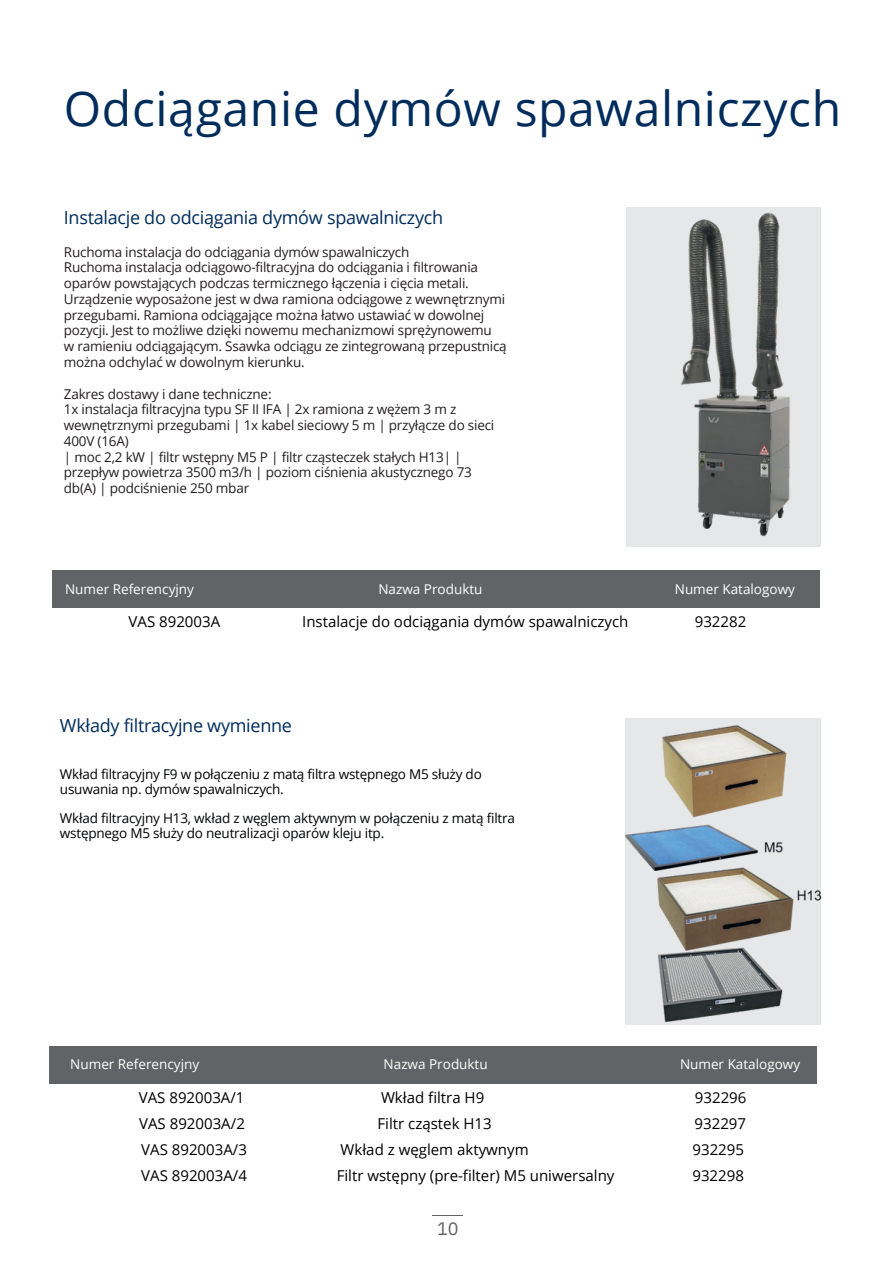
<style>
.page{position:relative;width:894px;height:1264px;background:#fff}
.page>*{position:absolute;margin:0;border:0;box-sizing:border-box;transform-origin:0 0}
.t1{font:48px "Open Sans";letter-spacing:.015em;color:#002c5c}
.t2{font:18px "Open Sans";letter-spacing:-.015em;color:#002c5c}
.t3{font:18px "IBM Plex Sans";color:#626366}
.t4{font:15px "Open Sans";color:#000}
.t5{font:13.5px/15.8px "Open Sans";letter-spacing:-.015em;color:#231f20}
.t6{font:13.5px/14.7px "Open Sans";letter-spacing:-.015em;color:#000204}
.t7{font:13.5px "Open Sans";color:#fff}
</style>
<div class="page">
<hr style="left:432px;top:1215px;width:30px;height:1px;background:#626366">
<div style="left:626px;top:207px;width:194px;height:339px;background:#e6e7e8"></div>
<div style="left:624px;top:718px;width:196px;height:306px;background:#e6e7e8"></div>
<img style="left:680px;top:212px;width:110px;height:325px">
<img style="left:662px;top:725px;width:125px;height:88px">
<img style="left:624px;top:813px;width:198px;height:212px">
<div style="left:53px;top:570px;width:767px;height:37px;background:#626366"></div>
<div style="left:50px;top:1046px;width:766px;height:38px;background:#626366"></div>
<h1 class="t1" style="left:64px;top:75px;width:778px">Odciąganie dymów spawalniczych</h1>
<h2 class="t2" style="left:64px;top:205px;width:381px">Instalacje do odciągania dymów spawalniczych</h2>
<p class="t5" style="left:64px;top:243px;width:442px">Ruchoma instalacja do odciągania dymów spawalniczych<br>Ruchoma instalacja odciągowo-filtracyjna do odciągania i filtrowania oparów powstających podczas termicznego łączenia i cięcia metali.<br>Urządzenie wyposażone jest w dwa ramiona odciągowe z wewnętrznymi przegubami. Ramiona odciągające można łatwo ustawiać w dowolnej pozycji. Jest to możliwe dzięki nowemu mechanizmowi sprężynowemu w ramieniu odciągającym. Ssawka odciągu ze zintegrowaną przepustnicą można odchylać w dowolnym kierunku.</p>
<p class="t5" style="left:64px;top:385px;width:432px">Zakres dostawy i dane techniczne:<br>1x instalacja filtracyjna typu SF II IFA | 2x ramiona z wężem 3 m z wewnętrznymi przegubami | 1x kabel sieciowy 5 m | przyłącze do sieci 400V (16A)<br>| moc 2,2 kW | filtr wstępny M5 P | filtr cząsteczek stałych H13| | przepływ powietrza 3500 m3/h | poziom ciśnienia akustycznego 73 db(A) | podciśnienie 250 mbar</p>
<p class="t7" style="left:65px;top:579px;width:130px">Numer Referencyjny</p>
<p class="t7" style="left:378px;top:579px;width:105px">Nazwa Produktu</p>
<p class="t7" style="left:674px;top:579px;width:122px">Numer Katalogowy</p>
<p class="t4" style="left:129px;top:611px;width:93px">VAS 892003A</p>
<p class="t4" style="left:302px;top:611px;width:328px">Instalacje do odciągania dymów spawalniczych</p>
<p class="t4" style="left:694px;top:611px;width:53px">932282</p>
<h2 class="t2" style="left:60px;top:713px;width:233px">Wkłady filtracyjne wymienne</h2>
<p class="t6" style="left:60px;top:766px;width:423px">Wkład filtracyjny F9 w połączeniu z matą filtra wstępnego M5 służy do usuwania np. dymów spawalniczych.</p>
<p class="t6" style="left:60px;top:810px;width:456px">Wkład filtracyjny H13, wkład z węglem aktywnym w połączeniu z matą filtra wstępnego M5 służy do neutralizacji oparów kleju itp.</p>
<p class="t7" style="left:70px;top:1054px;width:130px">Numer Referencyjny</p>
<p class="t7" style="left:383px;top:1054px;width:105px">Nazwa Produktu</p>
<p class="t7" style="left:679px;top:1054px;width:122px">Numer Katalogowy</p>
<p class="t4" style="left:139px;top:1086px;width:107px">VAS 892003A/1</p>
<p class="t4" style="left:381px;top:1086px;width:105px">Wkład filtra H9</p>
<p class="t4" style="left:694px;top:1086px;width:53px">932296</p>
<p class="t4" style="left:139px;top:1112px;width:107px">VAS 892003A/2</p>
<p class="t4" style="left:377px;top:1112px;width:116px">Filtr cząstek H13</p>
<p class="t4" style="left:694px;top:1112px;width:53px">932297</p>
<p class="t4" style="left:141px;top:1138px;width:107px">VAS 892003A/3</p>
<p class="t4" style="left:340px;top:1138px;width:189px">Wkład z węglem aktywnym</p>
<p class="t4" style="left:692px;top:1138px;width:53px">932295</p>
<p class="t4" style="left:141px;top:1165px;width:107px">VAS 892003A/4</p>
<p class="t4" style="left:336px;top:1165px;width:279px">Filtr wstępny (pre-filter) M5 uniwersalny</p>
<p class="t4" style="left:692px;top:1165px;width:53px">932298</p>
<h2 class="t3" style="left:437px;top:1215px;width:23px">10</h2>
</div>
